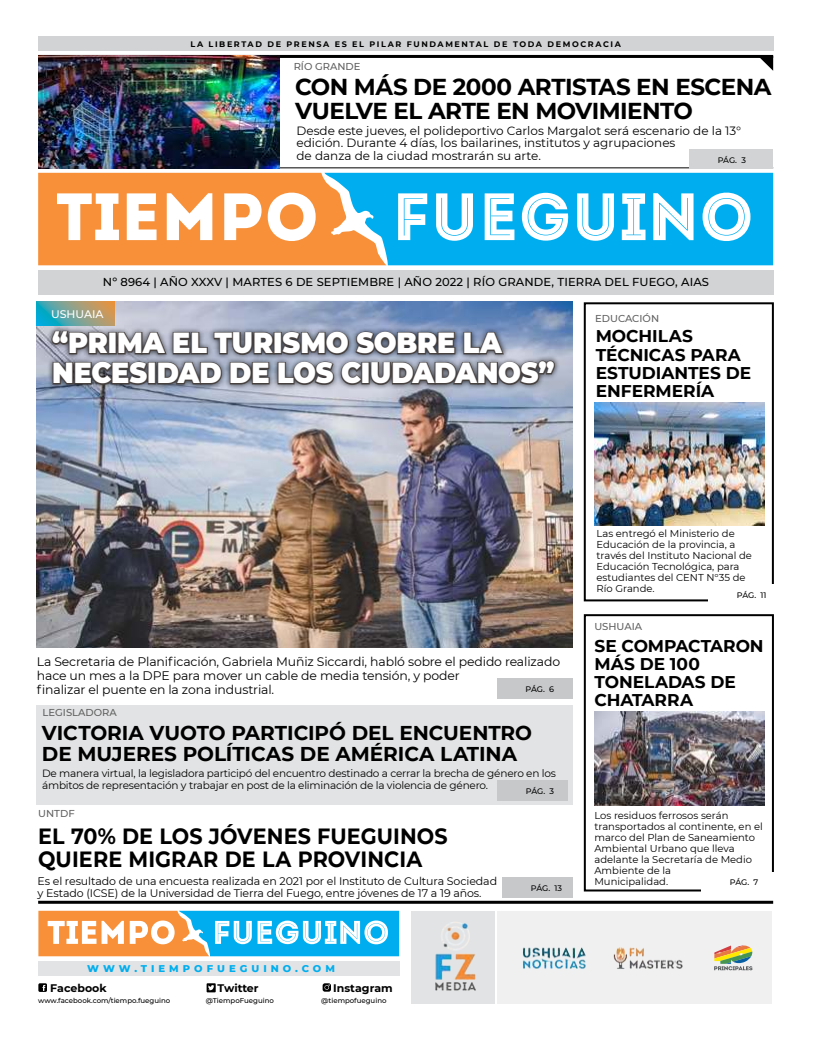
<style>
.page{position:relative;width:820px;height:1049px;background:#fff}
.page>*{position:absolute;margin:0;border:0;box-sizing:border-box;transform-origin:0 0}
.t1{font:900 29px/30px "Montserrat";letter-spacing:-.005em;color:#fff;scale:.93 1}
.t2{font:700 23px/24px "Montserrat";letter-spacing:-.02em;color:#000}
.t3{font:700 22px/23px "Montserrat";letter-spacing:.005em;color:#000;scale:.94 1}
.t4{font:700 20px/21px "Montserrat";letter-spacing:-.005em;color:#000}
.t5{font:700 17px/18px "Montserrat";letter-spacing:-.005em;color:#000}
.t6{font:12.4px/14px "Montserrat";letter-spacing:-.01em;color:#000}
.t7{font:12px/12.5px "Montserrat";color:#000}
.t8{font:500 11.5px "Montserrat";letter-spacing:.01em;color:#000}
.t9{font:11px/12px "Montserrat";letter-spacing:-.01em;color:#000}
.t10{font:700 11px "Montserrat";color:#000}
.t11{font:500 11px "Montserrat";color:#fff}
.t12{font:10.5px/12px "Montserrat";letter-spacing:-.02em;color:#000}
.t13{font:10px/11px "Montserrat";color:#000}
.t14{font:500 10px "Montserrat";color:#616161}
.t15{font:800 10px "Montserrat";letter-spacing:.4em;color:#00aeef}
.t16{font:700 8px "Montserrat";letter-spacing:.2em;color:#000}
.t17{font:500 8px "Montserrat";letter-spacing:-.01em;color:#000}
.t18{font:500 7px "Montserrat";color:#000}
</style>
<div class="page">
<img style="left:37px;top:302px;width:535px;height:346px">
<div style="left:583px;top:614px;width:190px;height:277px;border:2px solid #000"></div>
<div style="left:583px;top:302px;width:190px;height:299px;border:2px solid #000"></div>
<div style="left:36px;top:705px;width:536px;height:99px;background:#e2e3e4"></div>
<hr style="left:38px;top:55px;width:734px;height:3px;background:#000">
<svg style="left:757px;top:57px;width:15px;height:13px"></svg>
<div style="left:38px;top:270px;width:734px;height:25px;background:#d1d3d4"></div>
<div style="left:701px;top:872px;width:72px;height:20px;background:#fff"></div>
<div style="left:38px;top:37px;width:734px;height:14px;background:#d1d3d4"></div>
<svg style="left:38px;top:173px;width:286px;height:92px"></svg>
<svg style="left:324px;top:173px;width:448px;height:92px;fill:#00aeef"></svg>
<div style="left:497px;top:678px;width:75px;height:21px;background:#c7c8ca"></div>
<div style="left:497px;top:781px;width:70px;height:20px;background:#c7c8ca"></div>
<div style="left:502px;top:878px;width:70px;height:20px;background:#c7c8ca"></div>
<hr style="left:38px;top:901px;width:734px;height:3px;background:#000">
<div style="left:708px;top:584px;width:65px;height:20px;background:#fff"></div>
<div style="left:47px;top:325px;width:513px;height:64px;background:#000;opacity:.75"></div>
<svg style="left:50px;top:330px;width:506px;height:56px;background:#62656e"></svg>
<hr style="left:38px;top:167px;width:734px;height:1px;background:#000">
<div style="left:410px;top:911px;width:84px;height:92px;background:#e2e3e4"></div>
<div style="left:497px;top:911px;width:274px;height:92px;background:#f0f0f1"></div>
<div style="left:38px;top:961px;width:361px;height:15px;background:#e2e3e4"></div>
<svg style="left:38px;top:911px;width:361px;height:45px"></svg>
<svg style="left:38px;top:983px;width:9px;height:9px"></svg>
<svg style="left:206px;top:983px;width:10px;height:9px"></svg>
<svg style="left:322px;top:983px;width:8px;height:9px"></svg>
<img style="left:435px;top:922px;width:41px;height:69px">
<img style="left:522px;top:947px;width:64px;height:22px">
<img style="left:613px;top:947px;width:70px;height:22px">
<svg style="left:714px;top:945px;width:38px;height:26px"></svg>
<div style="left:689px;top:150px;width:84px;height:19px;background:#d1d3d4"></div>
<img style="left:38px;top:55px;width:241px;height:114px">
<img style="left:594px;top:711px;width:170px;height:94px">
<img style="left:594px;top:403px;width:170px;height:122px">
<svg style="left:37px;top:301px;width:78px;height:24px;background:#7ba18f"></svg>
<p class="t16" style="left:190px;top:40px;width:431px">LA LIBERTAD DE PRENSA ES EL PILAR FUNDAMENTAL DE TODA DEMOCRACIA</p>
<p class="t14" style="left:293px;top:61px;width:68px">RÍO GRANDE</p>
<h2 class="t2" style="left:295px;top:75px;width:477px">CON MÁS DE 2000 ARTISTAS EN ESCENA<br>VUELVE EL ARTE EN MOVIMIENTO</h2>
<p class="t7" style="left:296px;top:124px;width:446px">Desde este jueves, el polideportivo Carlos Margalot será escenario de la 13° edición. Durante 4 días, los bailarines, institutos y agrupaciones<br>de danza de la ciudad mostrarán su arte.</p>
<p class="t17" style="left:717px;top:156px;width:30px">PÁG. 3</p>
<p class="t8" style="left:103px;top:276px;width:607px">Nº 8964 | AÑO XXXV | MARTES 6 DE SEPTIEMBRE | AÑO 2022 | RÍO GRANDE, TIERRA DEL FUEGO, AIAS</p>
<p class="t11" style="left:51px;top:308px;width:54px">USHUAIA</p>
<h1 class="t1" style="left:52px;top:328px;width:541px">“PRIMA EL TURISMO SOBRE LA<br>NECESIDAD DE LOS CIUDADANOS”</h1>
<p class="t14" style="left:595px;top:313px;width:65px">EDUCACIÓN</p>
<h3 class="t5" style="left:595px;top:327px;width:157px">MOCHILAS<br>TÉCNICAS PARA<br>ESTUDIANTES DE<br>ENFERMERÍA</h3>
<p class="t6" style="left:37px;top:654px;width:524px">La Secretaria de Planificación, Gabriela Muñiz Siccardi, habló sobre el pedido realizado hace un mes a la DPE para mover un cable de media tensión, y poder<br>finalizar el puente en la zona industrial.</p>
<p class="t17" style="left:525px;top:685px;width:30px">PÁG. 6</p>
<p class="t14" style="left:43px;top:707px;width:76px">LEGISLADORA</p>
<h3 class="t4" style="left:42px;top:722px;width:491px">VICTORIA VUOTO PARTICIPÓ DEL ENCUENTRO<br>DE MUJERES POLÍTICAS DE AMÉRICA LATINA</h3>
<p class="t12" style="left:42px;top:768px;width:515px">De manera virtual, la legisladora participó del encuentro destinado a cerrar la brecha de género en los ámbitos de representación y trabajar en post de la eliminación de la violencia de género.</p>
<h3 class="t3" style="left:38px;top:825px;width:437px">EL 70% DE LOS JÓVENES FUEGUINOS<br>QUIERE MIGRAR DE LA PROVINCIA</h3>
<p class="t9" style="left:38px;top:875px;width:461px">Es el resultado de una encuesta realizada en 2021 por el Instituto de Cultura Sociedad y Estado (ICSE) de la Universidad de Tierra del Fuego, entre jóvenes de 17 a 19 años.</p>
<p class="t17" style="left:525px;top:787px;width:30px">PÁG. 3</p>
<p class="t14" style="left:38px;top:808px;width:38px">UNTDF</p>
<p class="t17" style="left:530px;top:884px;width:33px">PÁG. 13</p>
<p class="t15" style="left:87px;top:962px;width:249px">WWW.TIEMPOFUEGUINO.COM</p>
<p class="t10" style="left:50px;top:981px;width:58px">Facebook</p>
<p class="t18" style="left:38px;top:996px;width:134px">www.facebook.com/tiempo.fueguino</p>
<p class="t10" style="left:217px;top:981px;width:42px">Twitter</p>
<p class="t18" style="left:206px;top:996px;width:70px">@TiempoFueguino</p>
<p class="t10" style="left:333px;top:981px;width:61px">Instagram</p>
<p class="t18" style="left:321px;top:996px;width:67px">@tiempofueguino</p>
<p class="t13" style="left:596px;top:528px;width:157px">Las entregó el Ministerio de<br>Educación de la provincia, a través del Instituto Nacional de<br>Educación Tecnológica, para estudiantes del CENT N°35 de<br>Río Grande.</p>
<p class="t17" style="left:736px;top:591px;width:31px">PÁG. 11</p>
<p class="t14" style="left:594px;top:621px;width:49px">USHUAIA</p>
<h3 class="t5" style="left:594px;top:637px;width:171px">SE COMPACTARON<br>MÁS DE 100<br>TONELADAS DE<br>CHATARRA</h3>
<p class="t13" style="left:594px;top:810px;width:170px">Los residuos ferrosos serán transportados al continente, en el marco del Plan de Saneamiento<br>Ambiental Urbano que lleva adelante la Secretaría de Medio<br>Ambiente de la<br>Municipalidad.</p>
<p class="t17" style="left:729px;top:878px;width:30px">PÁG. 7</p>
</div>
